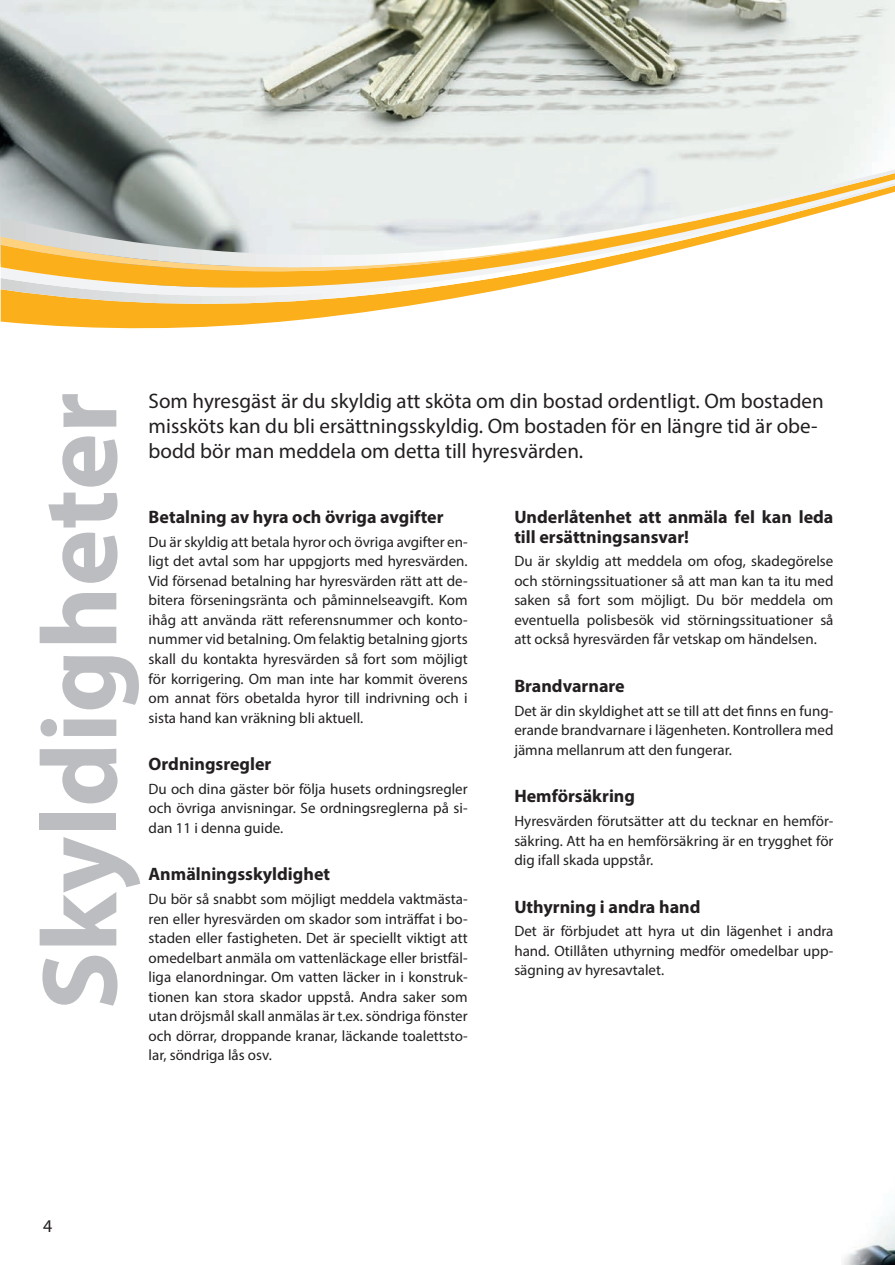
<style>
.page{position:relative;width:895px;height:1265px;background:#fff}
.page>*{position:absolute;margin:0;border:0;box-sizing:border-box;transform-origin:0 0}
.t1{font:700 108px "Myriad Hebrew";color:#bcbdc0}
.t2{font:21px/25.2px "Myriad Pro";color:#231f20}
.t3{font:700 18px "Myriad Hebrew";color:#231f20}
.t4{font:700 18px/19.5px "Myriad Pro";color:#231f20}
.t5{font:18px "Myriad Pro";color:#231f20}
.t6{font:15px/19.5px "Myriad Pro";color:#231f20;text-align:justify}
</style>
<div class="page">
<img style="left:843px;top:1216px;width:51px;height:48px">
<svg style="left:1px;top:308px;width:392px;height:21px;fill:#fbaf1b"></svg>
<svg style="left:1px;top:301px;width:436px;height:7px;background:#f8b93e"></svg>
<svg style="left:1px;top:293px;width:482px;height:8px"></svg>
<svg style="left:1px;top:0;width:893px;height:293px;background:#cbcec5"></svg>
<svg style="left:1px;top:275px;width:662px;height:3px"></svg>
<svg style="left:1px;top:164px;width:893px;height:111px"></svg>
<h1 class="t1" style="left:19px;top:1009px;width:619px;rotate:-90deg">Skyldigheter</h1>
<h2 class="t2" style="left:148px;top:388px;width:676px">Som hyresgäst är du skyldig att sköta om din bostad ordentligt. Om bostaden missköts kan du bli ersättningsskyldig. Om bostaden för en längre tid är obe&shy;bodd bör man meddela om detta till hyresvärden.</h2>
<p class="t3" style="left:148px;top:507px;width:296px">Betalning av hyra och övriga avgifter</p>
<p class="t6" style="left:148px;top:532px;width:320px">Du är skyldig att betala hyror och övriga avgifter en&shy;ligt det avtal som har uppgjorts med hyresvärden.<br>Vid försenad betalning har hyresvärden rätt att de&shy;bitera förseningsränta och påminnelseavgift. Kom ihåg att använda rätt referensnummer och konto&shy;nummer vid betalning. Om felaktig betalning gjorts skall du kontakta hyresvärden så fort som möjligt för korrigering. Om man inte har kommit överens om annat förs obetalda hyror till indrivning och i sista hand kan vräkning bli aktuell.</p>
<p class="t3" style="left:148px;top:753px;width:124px">Ordningsregler</p>
<p class="t6" style="left:148px;top:778px;width:320px">Du och dina gäster bör följa husets ordningsregler och övriga anvisningar. Se ordningsreglerna på si&shy;dan 11 i denna guide.</p>
<p class="t3" style="left:148px;top:864px;width:183px">Anmälningsskyldighet</p>
<p class="t6" style="left:148px;top:889px;width:320px">Du bör så snabbt som möjligt meddela vaktmästa&shy;ren eller hyresvärden om skador som inträffat i bo&shy;staden eller fastigheten. Det är speciellt viktigt att omedelbart anmäla om vattenläckage eller bristfäl&shy;liga elanordningar. Om vatten läcker in i konstruk&shy;tionen kan stora skador uppstå. Andra saker som utan dröjsmål skall anmälas är t.ex. söndriga fönster och dörrar, droppande kranar, läckande toalettsto&shy;lar, söndriga lås osv.</p>
<p class="t4" style="left:514px;top:506px;width:320px">Underlåtenhet att anmäla fel kan leda till ersättningsansvar!</p>
<p class="t6" style="left:514px;top:551px;width:320px">Du är skyldig att meddela om ofog, skadegörelse och störningssituationer så att man kan ta itu med saken så fort som möjligt. Du bör meddela om eventuella polisbesök vid störningssituationer så att också hyresvärden får vetskap om händelsen.</p>
<p class="t3" style="left:514px;top:675px;width:112px">Brandvarnare</p>
<p class="t6" style="left:514px;top:700px;width:320px">Det är din skyldighet att se till att det finns en fung&shy;erande brandvarnare i lägenheten. Kontrollera med jämna mellanrum att den fungerar.</p>
<p class="t3" style="left:514px;top:786px;width:122px">Hemförsäkring</p>
<p class="t6" style="left:514px;top:811px;width:320px">Hyresvärden förutsätter att du tecknar en hemför&shy;säkring. Att ha en hemförsäkring är en trygghet för dig ifall skada uppstår.</p>
<p class="t3" style="left:514px;top:896px;width:187px">Uthyrning i andra hand</p>
<p class="t6" style="left:514px;top:921px;width:320px">Det är förbjudet att hyra ut din lägenhet i andra hand. Otillåten uthyrning medför omedelbar upp&shy;sägning av hyresavtalet.</p>
<p class="t5" style="left:43px;top:1214px;width:11px">4</p>
</div>
